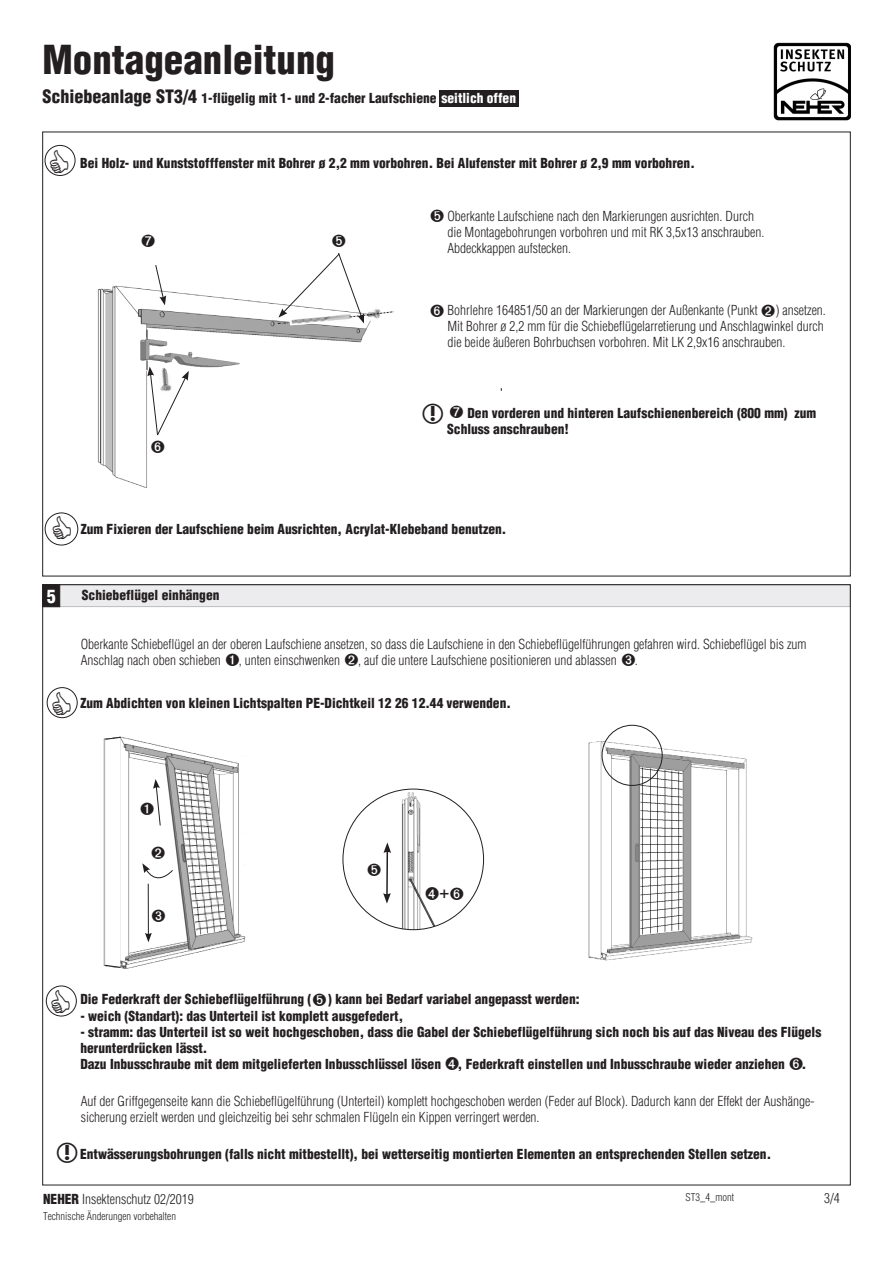
<style>
.page{position:relative;width:893px;height:1263px;background:#fff}
.page>*{position:absolute;margin:0;border:0;box-sizing:border-box;transform-origin:0 0}
.Überschriften{font:900 condensed 39px "Helvetica";color:#231f20}
.Überschriften-2{font:900 condensed 18px "Helvetica";color:#fff}
.t1{font:18px "Arial";color:#231f20}
.Zubehör-Werkzeug{font:300 condensed 13.5px/16.2px "Helvetica";color:#231f20}
.Zubehör-Werkzeug-2{font:900 condensed 13.5px/16.2px "Helvetica";color:#231f20}
.Überschriften-3{font:900 condensed 13.5px "Helvetica";color:#231f20}
.Zubehör-Werkzeug-3{font:300 condensed 10.5px "Helvetica";color:#231f20}
.s1{font-size:18px}
.s2{color:#fff}
.s3{font-weight:900}
</style>
<div class="page">
<img style="left:774px;top:43px;width:76px;height:78px">
<div style="left:43px;top:585px;width:807px;height:22px;background:#ececee;border:1px solid #bcbdc0"></div>
<div style="left:43px;top:584px;width:17px;height:23px;background:#231f20;border:1px solid #231f20"></div>
<img style="left:401px;top:791px;width:45px;height:139px">
<hr style="left:386px;top:851px;width:2px;height:44px;background:#231f20">
<svg style="left:383px;top:842px;width:8px;height:11px"></svg>
<svg style="left:383px;top:893px;width:8px;height:11px"></svg>
<div style="left:47px;top:687px;width:31px;height:31px;border:1px solid #231f20;border-radius:50%"></div>
<img style="left:103px;top:736px;width:143px;height:233px">
<svg style="left:104px;top:737px;width:17px;height:231px"></svg>
<img style="left:588px;top:738px;width:165px;height:223px">
<svg style="left:589px;top:741px;width:162px;height:219px"></svg>
<div style="left:46px;top:985px;width:31px;height:31px;border:1px solid #231f20;border-radius:50%"></div>
<div style="left:45px;top:145px;width:30px;height:31px;border:1px solid #231f20;border-radius:50%"></div>
<img style="left:97px;top:285px;width:272px;height:203px">
<svg style="left:155px;top:265px;width:11px;height:40px"></svg>
<div style="left:137px;top:337px;width:108px;height:33px;background:#fff"></div>
<img style="left:140px;top:337px;width:100px;height:32px">
<div style="left:45px;top:512px;width:33px;height:33px;border:1px solid #231f20;border-radius:50%"></div>
<div style="left:439px;top:90px;width:80px;height:17px;background:#231f20"></div>
<svg style="left:426px;top:887px;width:13px;height:13px"></svg>
<svg style="left:130px;top:753px;width:103px;height:189px"></svg>
<svg style="left:50px;top:150px;width:19px;height:23px"></svg>
<svg style="left:147px;top:360px;width:42px;height:94px"></svg>
<svg style="left:277px;top:253px;width:117px;height:72px"></svg>
<p class="Überschriften" style="left:43px;top:36px;width:294px">Montageanleitung</p>
<p class="Überschriften-3" style="left:43px;top:90px;width:475px"><span class="s1">Schiebeanlage ST3/4</span> 1-flügelig mit 1- und 2-facher Laufschiene <span class="s2">seitlich offen</span></p>
<p class="Zubehör-Werkzeug-2" style="left:80px;top:155px;width:616px">Bei Holz- und Kunststofffenster mit Bohrer ø 2,2 mm vorbohren. Bei Alufenster mit Bohrer ø 2,9 mm vorbohren.</p>
<p class="Zubehör-Werkzeug" style="left:447px;top:207px;width:319px">Oberkante Laufschiene nach den Markierungen ausrichten. Durch die Montagebohrungen vorbohren und mit RK 3,5x13 anschrauben.<br>Abdeckkappen aufstecken.</p>
<p class="Zubehör-Werkzeug" style="left:447px;top:302px;width:312px">Bohrlehre 164851/50 an der Markierungen der Außenkante (Punkt</p>
<p class="Zubehör-Werkzeug" style="left:447px;top:302px;width:380px;text-indent:328px">) ansetzen.<br>Mit Bohrer ø 2,2 mm für die Schiebeflügelarretierung und Anschlagwinkel durch die beide äußeren Bohrbuchsen vorbohren. Mit LK 2,9x16 anschrauben.</p>
<p class="Zubehör-Werkzeug-2" style="left:447px;top:405px;width:370px;text-indent:20px">Den vorderen und hinteren Laufschienenbereich (800 mm) zum<br>Schluss anschrauben!</p>
<p class="Zubehör-Werkzeug-2" style="left:81px;top:521px;width:427px">Zum Fixieren der Laufschiene beim Ausrichten, Acrylat-Klebeband benutzen.</p>
<p class="Überschriften-2" style="left:47px;top:585px;width:10px">5</p>
<p class="Überschriften-3" style="left:82px;top:586px;width:139px">Schiebeflügel einhängen</p>
<p class="Zubehör-Werkzeug" style="left:81px;top:635px;width:727px">Oberkante Schiebeflügel an der oberen Laufschiene ansetzen, so dass die Laufschiene in den Schiebeflügelführungen gefahren wird. Schiebeflügel bis zum<br>Anschlag nach oben schieben</p>
<p class="Zubehör-Werkzeug" style="left:239px;top:652px;width:103px">, unten einschwenken</p>
<p class="Zubehör-Werkzeug" style="left:358px;top:652px;width:260px">, auf die untere Laufschiene positionieren und ablassen</p>
<p class="Zubehör-Werkzeug" style="left:635px;top:652px;width:4px">.</p>
<p class="Zubehör-Werkzeug-2" style="left:80px;top:695px;width:432px">Zum Abdichten von kleinen Lichtspalten PE-Dichtkeil 12 26 12.44 verwenden.</p>
<p class="t1" style="left:439px;top:881px;width:12px">+</p>
<p class="Zubehör-Werkzeug-2" style="left:80px;top:991px;width:232px">Die Federkraft der Schiebeflügelführung (</p>
<p class="Zubehör-Werkzeug-2" style="left:328px;top:991px;width:253px">) kann bei Bedarf variabel angepasst werden:</p>
<p class="Zubehör-Werkzeug-2" style="left:80px;top:1007px;width:324px">- weich (Standart): das Unterteil ist komplett ausgefedert,</p>
<p class="Zubehör-Werkzeug-2" style="left:80px;top:1023px;width:742px">- stramm: das Unterteil ist so weit hochgeschoben, dass die Gabel der Schiebeflügelführung sich noch bis auf das Niveau des Flügels herunterdrücken lässt.</p>
<p class="Zubehör-Werkzeug-2" style="left:80px;top:1056px;width:362px">Dazu Inbusschraube mit dem mitgelieferten Inbusschlüssel lösen</p>
<p class="Zubehör-Werkzeug-2" style="left:458px;top:1056px;width:328px">, Federkraft einstellen und Inbusschraube wieder anziehen</p>
<p class="Zubehör-Werkzeug-2" style="left:802px;top:1056px;width:6px">.</p>
<p class="Zubehör-Werkzeug" style="left:81px;top:1093px;width:735px">Auf der Griffgegenseite kann die Schiebeflügelführung (Unterteil) komplett hochgeschoben werden (Feder auf Block). Dadurch kann der Effekt der Aushänge&shy;sicherung erzielt werden und gleichzeitig bei sehr schmalen Flügeln ein Kippen verringert werden.</p>
<p class="Zubehör-Werkzeug-2" style="left:80px;top:1145px;width:693px">Entwässerungsbohrungen (falls nicht mitbestellt), bei wetterseitig montierten Elementen an entsprechenden Stellen setzen.</p>
<p class="Zubehör-Werkzeug" style="left:43px;top:1191px;width:152px"><span class="s3">NEHER</span> Insektenschutz 02/2019</p>
<p class="Zubehör-Werkzeug-3" style="left:43px;top:1210px;width:134px">Technische Änderungen vorbehalten</p>
<p class="Zubehör-Werkzeug-3" style="left:686px;top:1190px;width:50px">ST3_4_mont</p>
<p class="Zubehör-Werkzeug" style="left:824px;top:1190px;width:17px">3/4</p>
</div>
